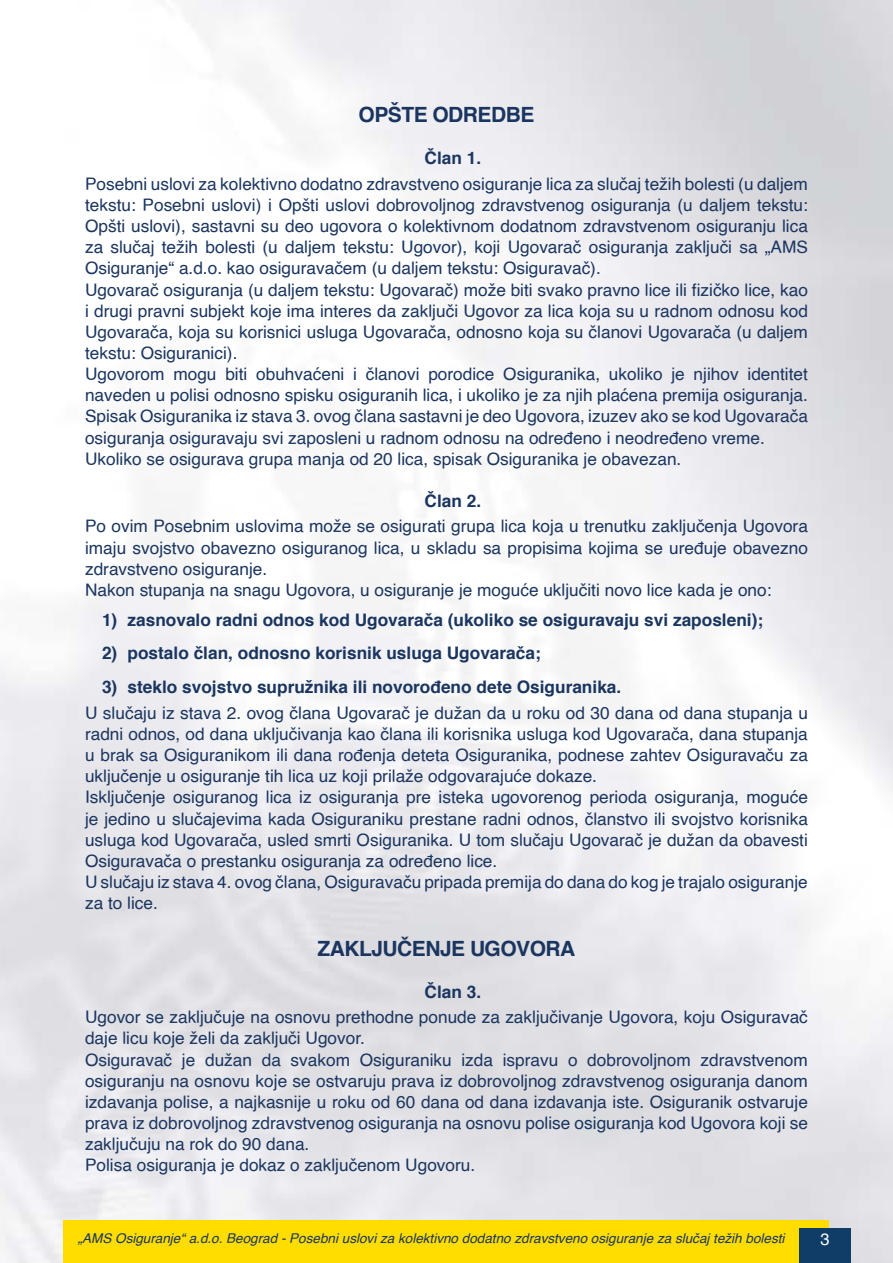
<style>
.page{position:relative;width:893px;height:1263px;background:#fff}
.page>*{position:absolute;margin:0;border:0;box-sizing:border-box;transform-origin:0 0}
.t1{font:700 21px "Helvetica";letter-spacing:-.025em;color:#1a355f}
.t2{font:17.25px/21.1px "Helvetica";color:#1a355f}
.t3{font:700 17.25px "Helvetica";color:#1a355f}
.t4{font:16.5px "Helvetica";color:#fff}
.t5{font:italic 13.5px "Helvetica";color:#1a355f}
</style>
<div class="page">
<img style="left:0;top:0;width:893px;height:1263px">
<div style="left:64px;top:1220px;width:765px;height:43px;background:#fd0"></div>
<div style="left:799px;top:1229px;width:51px;height:34px;background:#103c68"></div>
<p class="t1" style="left:359px;top:98px;width:177px">OPŠTE ODREDBE</p>
<p class="t3" style="left:425px;top:144px;width:58px">Član 1.</p>
<p class="t2" style="left:85px;top:174px;width:724px">Posebni uslovi za kolektivno dodatno zdravstveno osiguranje lica za slučaj težih bolesti (u daljem tekstu: Posebni uslovi) i Opšti uslovi dobrovoljnog zdravstvenog osiguranja (u daljem tekstu:<br>Opšti uslovi), sastavni su deo ugovora o kolektivnom dodatnom zdravstvenom osiguranju lica za slučaj težih bolesti (u daljem tekstu: Ugovor), koji Ugovarač osiguranja zaključi sa „AMS Osiguranje“ a.d.o. kao osiguravačem (u daljem tekstu: Osiguravač).<br>Ugovarač osiguranja (u daljem tekstu: Ugovarač) može biti svako pravno lice ili fizičko lice, kao i drugi pravni subjekt koje ima interes da zaključi Ugovor za lica koja su u radnom odnosu kod Ugovarača, koja su korisnici usluga Ugovarača, odnosno koja su članovi Ugovarača (u daljem tekstu: Osiguranici).<br>Ugovorom mogu biti obuhvaćeni i članovi porodice Osiguranika, ukoliko je njihov identitet naveden u polisi odnosno spisku osiguranih lica, i ukoliko je za njih plaćena premija osiguranja.<br>Spisak Osiguranika iz stava 3. ovog člana sastavni je deo Ugovora, izuzev ako se kod Ugovarača osiguranja osiguravaju svi zaposleni u radnom odnosu na određeno i neodređeno vreme.<br>Ukoliko se osigurava grupa manja od 20 lica, spisak Osiguranika je obavezan.</p>
<p class="t3" style="left:425px;top:487px;width:58px">Član 2.</p>
<p class="t2" style="left:85px;top:516px;width:724px">Po ovim Posebnim uslovima može se osigurati grupa lica koja u trenutku zaključenja Ugovora imaju svojstvo obavezno osiguranog lica, u skladu sa propisima kojima se uređuje obavezno zdravstveno osiguranje.<br>Nakon stupanja na snagu Ugovora, u osiguranje je moguće uključiti novo lice kada je ono:</p>
<p class="t3" style="left:102px;top:606px;width:663px">1) zasnovalo radni odnos kod Ugovarača (ukoliko se osiguravaju svi zaposleni);</p>
<p class="t3" style="left:102px;top:639px;width:440px">2) postalo član, odnosno korisnik usluga Ugovarača;</p>
<p class="t3" style="left:102px;top:673px;width:521px">3) steklo svojstvo supružnika ili novorođeno dete Osiguranika.</p>
<p class="t2" style="left:85px;top:703px;width:724px">U slučaju iz stava 2. ovog člana Ugovarač je dužan da u roku od 30 dana od dana stupanja u radni odnos, od dana uključivanja kao člana ili korisnika usluga kod Ugovarača, dana stupanja u brak sa Osiguranikom ili dana rođenja deteta Osiguranika, podnese zahtev Osiguravaču za uključenje u osiguranje tih lica uz koji prilaže odgovarajuće dokaze.<br>Isključenje osiguranog lica iz osiguranja pre isteka ugovorenog perioda osiguranja, moguće je jedino u slučajevima kada Osiguraniku prestane radni odnos, članstvo ili svojstvo korisnika usluga kod Ugovarača, usled smrti Osiguranika. U tom slučaju Ugovarač je dužan da obavesti Osiguravača o prestanku osiguranja za određeno lice.<br>U slučaju iz stava 4. ovog člana, Osiguravaču pripada premija do dana do kog je trajalo osiguranje za to lice.</p>
<p class="t1" style="left:318px;top:931px;width:259px">ZAKLJUČENJE UGOVORA</p>
<p class="t3" style="left:425px;top:978px;width:58px">Član 3.</p>
<p class="t2" style="left:85px;top:1007px;width:724px">Ugovor se zaključuje na osnovu prethodne ponude za zaključivanje Ugovora, koju Osiguravač daje licu koje želi da zaključi Ugovor.<br>Osiguravač je dužan da svakom Osiguraniku izda ispravu o dobrovoljnom zdravstvenom osiguranju na osnovu koje se ostvaruju prava iz dobrovoljnog zdravstvenog osiguranja danom izdavanja polise, a najkasnije u roku od 60 dana od dana izdavanja iste. Osiguranik ostvaruje prava iz dobrovoljnog zdravstvenog osiguranja na osnovu polise osiguranja kod Ugovora koji se zaključuju na rok do 90 dana.<br>Polisa osiguranja je dokaz o zaključenom Ugovoru.</p>
<p class="t5" style="left:78px;top:1228px;width:708px">„AMS Osiguranje“ a.d.o. Beograd - Posebni uslovi za kolektivno dodatno zdravstveno osiguranje za slučaj težih bolesti</p>
<p class="t4" style="left:820px;top:1227px;width:11px">3</p>
</div>
